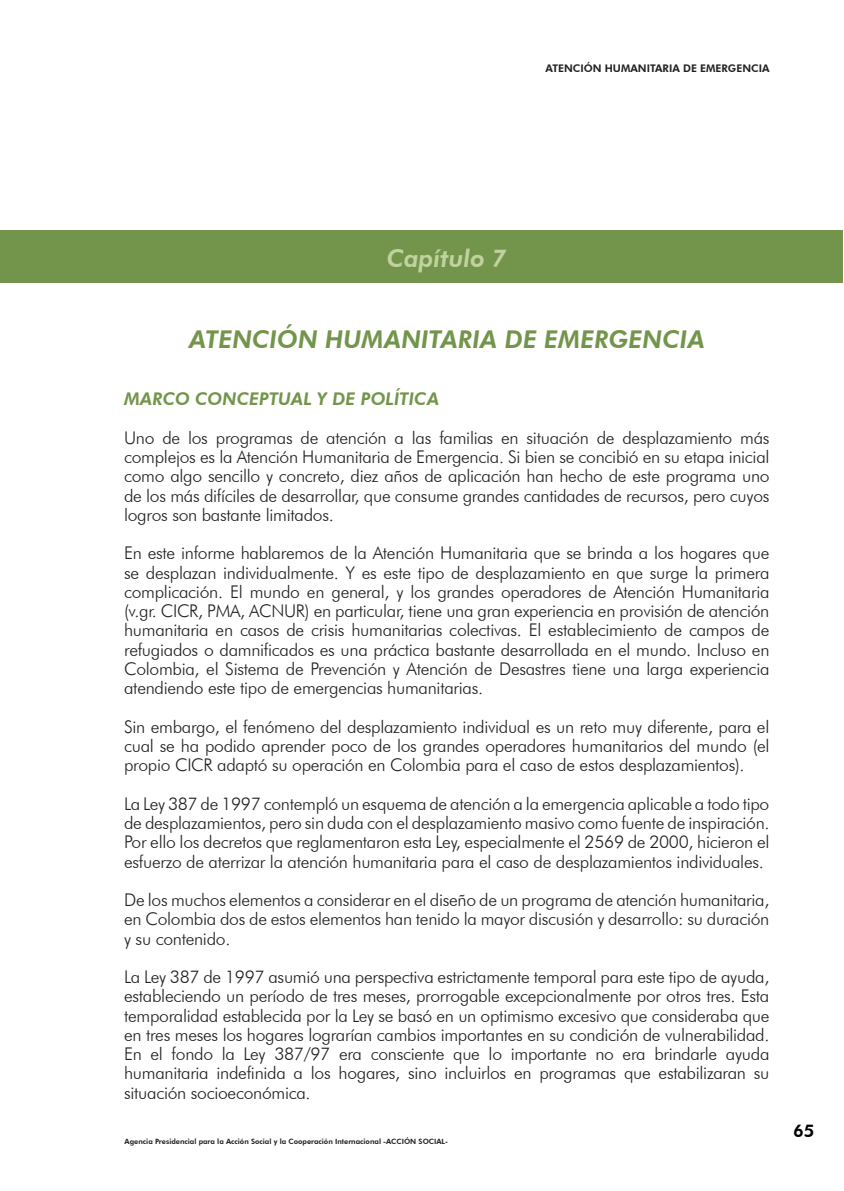
<style>
.page{position:relative;width:844px;height:1191px;background:#fff}
.page>*{position:absolute;margin:0;border:0;box-sizing:border-box;transform-origin:0 0}
.t1{font:italic 800 24.5px "Futura BT";color:#73954b}
.t2{font:italic 800 24.5px "Futura BT";color:#c0d29f}
.t3{font:300 17.5px/19.2px "Futura BT";letter-spacing:-.015em;color:#231f20;text-align:justify}
.t4{font:italic 800 17.5px "Futura BT";color:#73954b}
.t5{font:800 17.5px "Futura BT";color:#000}
.t6{font:800 10.5px "Futura BT";color:#231f20}
.t7{font:800 7.35px "Futura BT";color:#231f20}
</style>
<div class="page">
<div style="left:0;top:230px;width:842px;height:52px;background:#73954b"></div>
<p class="t6" style="left:545px;top:62px;width:225px">ATENCIÓN HUMANITARIA DE EMERGENCIA</p>
<p class="t2" style="left:387px;top:243px;width:121px">Capítulo 7</p>
<p class="t1" style="left:189px;top:324px;width:517px">ATENCIÓN HUMANITARIA DE EMERGENCIA</p>
<p class="t4" style="left:124px;top:388px;width:316px">MARCO CONCEPTUAL Y DE POLÍTICA</p>
<p class="t3" style="left:124px;top:428px;width:646px">Uno de los programas de atención a las familias en situación de desplazamiento más complejos es la Atención Humanitaria de Emergencia. Si bien se concibió en su etapa inicial como algo sencillo y concreto, diez años de aplicación han hecho de este programa uno de los más difíciles de desarrollar, que consume grandes cantidades de recursos, pero cuyos logros son bastante limitados.</p>
<p class="t3" style="left:124px;top:543px;width:646px">En este informe hablaremos de la Atención Humanitaria que se brinda a los hogares que se desplazan individualmente. Y es este tipo de desplazamiento en que surge la primera complicación. El mundo en general, y los grandes operadores de Atención Humanitaria (v.gr. CICR, PMA, ACNUR) en particular, tiene una gran experiencia en provisión de atención humanitaria en casos de crisis humanitarias colectivas. El establecimiento de campos de refugiados o damnificados es una práctica bastante desarrollada en el mundo. Incluso en Colombia, el Sistema de Prevención y Atención de Desastres tiene una larga experiencia atendiendo este tipo de emergencias humanitarias.</p>
<p class="t3" style="left:124px;top:717px;width:646px">Sin embargo, el fenómeno del desplazamiento individual es un reto muy diferente, para el cual se ha podido aprender poco de los grandes operadores humanitarios del mundo (el propio CICR adaptó su operación en Colombia para el caso de estos desplazamientos).</p>
<p class="t3" style="left:124px;top:794px;width:646px">La Ley 387 de 1997 contempló un esquema de atención a la emergencia aplicable a todo tipo de desplazamientos, pero sin duda con el desplazamiento masivo como fuente de inspiración.<br>Por ello los decretos que reglamentaron esta Ley, especialmente el 2569 de 2000, hicieron el esfuerzo de aterrizar la atención humanitaria para el caso de desplazamientos individuales.</p>
<p class="t3" style="left:124px;top:890px;width:646px">De los muchos elementos a considerar en el diseño de un programa de atención humanitaria, en Colombia dos de estos elementos han tenido la mayor discusión y desarrollo: su duración y su contenido.</p>
<p class="t3" style="left:124px;top:967px;width:646px">La Ley 387 de 1997 asumió una perspectiva estrictamente temporal para este tipo de ayuda, estableciendo un período de tres meses, prorrogable excepcionalmente por otros tres. Esta temporalidad establecida por la Ley se basó en un optimismo excesivo que consideraba que en tres meses los hogares lograrían cambios importantes en su condición de vulnerabilidad.<br>En el fondo la Ley 387/97 era consciente que lo importante no era brindarle ayuda humanitaria indefinida a los hogares, sino incluirlos en programas que estabilizaran su situación socioeconómica.</p>
<p class="t7" style="left:125px;top:1136px;width:325px">Agencia Presidencial para la Acción Social y la Cooperación Internacional -ACCIÓN SOCIAL-</p>
<p class="t5" style="left:792px;top:1120px;width:11px">65</p>
</div>
